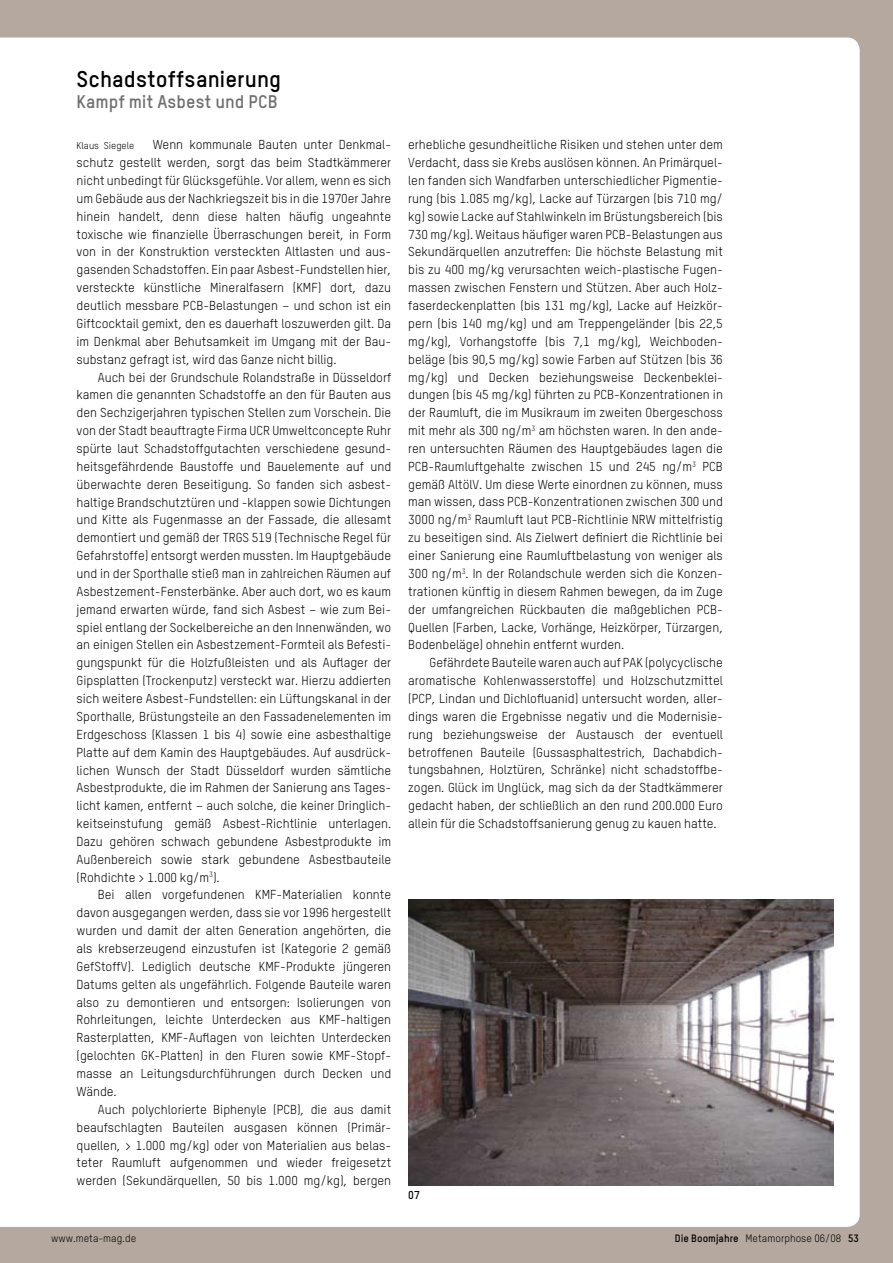
<style>
.page{position:relative;width:893px;height:1263px;background:#fff}
.page>*{position:absolute;margin:0;border:0;box-sizing:border-box;transform-origin:0 0}
.t1{font:900 22.5px "TSTAR";letter-spacing:.005em;color:#000}
.t2{font:900 18px "TSTAR";letter-spacing:.005em;color:#6f6f6f}
.t3{font:12.75px/17.9px "TSTAR";color:#000;text-align:justify}
.t4{font:900 11.25px "TSTAR";color:#000}
.t5{font:10.5px "TSTAR";color:#000}
.t6{font:9.75px "TSTAR";color:#000}
.s1{font-weight:900}
</style>
<div class="page">
<hr style="left:0;top:0;width:1px;height:1263px;background:#b5a99f">
<div style="left:1px;top:0;width:892px;height:1263px;background:#b5a99f"></div>
<div style="left:0;top:38px;width:860px;height:1189px;background:#fff"></div>
<img style="left:408px;top:899px;width:425px;height:286px">
<h1 class="t1" style="left:77px;top:65px;width:206px">Schadstoffsanierung</h1>
<h2 class="t2" style="left:77px;top:91px;width:203px">Kampf mit Asbest und PCB</h2>
<p class="t3" style="left:77px;top:136px;width:316px;text-indent:76px">Wenn kommunale Bauten unter Denkmal&shy;schutz gestellt werden, sorgt das beim Stadtkämmerer nicht unbedingt für Glücksgefühle. Vor allem, wenn es sich um Gebäude aus der Nachkriegszeit bis in die 1970er Jahre hinein handelt, denn diese halten häufig ungeahnte toxische wie finanzielle Überraschungen bereit, in Form von in der Konstruktion versteckten Altlasten und aus&shy;gasenden Schadstoffen. Ein paar Asbest-Fundstellen hier, versteckte künstliche Mineralfasern (KMF) dort, dazu deutlich messbare PCB-Belastungen – und schon ist ein Giftcocktail gemixt, den es dauerhaft loszuwerden gilt. Da im Denkmal aber Behutsamkeit im Umgang mit der Bau&shy;substanz gefragt ist, wird das Ganze nicht billig.</p>
<p class="t3" style="left:77px;top:368px;width:316px;text-indent:21px">Auch bei der Grundschule Rolandstraße in Düsseldorf kamen die genannten Schadstoffe an den für Bauten aus den Sechzigerjahren typischen Stellen zum Vorschein. Die von der Stadt beauftragte Firma UCR Umweltconcepte Ruhr spürte laut Schadstoffgutachten verschiedene gesund&shy;heitsgefährdende Baustoffe und Bauelemente auf und überwachte deren Beseitigung. So fanden sich asbest&shy;haltige Brandschutztüren und -klappen sowie Dichtungen und Kitte als Fugenmasse an der Fassade, die allesamt demontiert und gemäß der TRGS 519 (Technische Regel für Gefahrstoffe) entsorgt werden mussten. Im Hauptgebäude und in der Sporthalle stieß man in zahlreichen Räumen auf Asbestzement-Fensterbänke. Aber auch dort, wo es kaum jemand erwarten würde, fand sich Asbest – wie zum Bei&shy;spiel entlang der Sockelbereiche an den Innenwänden, wo an einigen Stellen ein Asbestzement-Formteil als Befesti&shy;gungspunkt für die Holzfußleisten und als Auflager der Gipsplatten (Trockenputz) versteckt war. Hierzu addierten sich weitere Asbest-Fundstellen: ein Lüftungskanal in der Sporthalle, Brüstungsteile an den Fassadenelementen im Erdgeschoss (Klassen 1 bis 4) sowie eine asbesthaltige Platte auf dem Kamin des Hauptgebäudes. Auf ausdrück&shy;lichen Wunsch der Stadt Düsseldorf wurden sämtliche Asbestprodukte, die im Rahmen der Sanierung ans Tages&shy;licht kamen, entfernt – auch solche, die keiner Dringlich&shy;keitseinstufung gemäß Asbest-Richtlinie unterlagen.<br>Dazu gehören schwach gebundene Asbestprodukte im Außenbereich sowie stark gebundene Asbestbauteile (Rohdichte &gt; 1.000 kg/m<sup>3</sup>).</p>
<p class="t3" style="left:77px;top:886px;width:316px;text-indent:21px">Bei allen vorgefundenen KMF-Materialien konnte davon ausgegangen werden, dass sie vor 1996 hergestellt wurden und damit der alten Generation angehörten, die als krebserzeugend einzustufen ist (Kategorie 2 gemäß GefStoffV). Lediglich deutsche KMF-Produkte jüngeren Datums gelten als ungefährlich. Folgende Bauteile waren also zu demontieren und entsorgen: Isolierungen von Rohrleitungen, leichte Unterdecken aus KMF-haltigen Rasterplatten, KMF-Auflagen von leichten Unterdecken (gelochten GK-Platten) in den Fluren sowie KMF-Stopf&shy;masse an Leitungsdurchführungen durch Decken und Wände.</p>
<p class="t3" style="left:77px;top:1100px;width:316px;text-indent:21px">Auch polychlorierte Biphenyle (PCB), die aus damit beaufschlagten Bauteilen ausgasen können (Primär&shy;quellen, &gt; 1.000 mg/kg) oder von Materialien aus belas&shy;teter Raumluft aufgenommen und wieder freigesetzt werden (Sekundärquellen, 50 bis 1.000 mg/kg), bergen</p>
<p class="t6" style="left:77px;top:140px;width:59px">Klaus Siegele</p>
<p class="t3" style="left:408px;top:136px;width:316px">erhebliche gesundheitliche Risiken und stehen unter dem Verdacht, dass sie Krebs auslösen können. An Primärquel&shy;len fanden sich Wandfarben unterschiedlicher Pigmentie&shy;rung (bis 1.085 mg/kg), Lacke auf Türzargen (bis 710 mg/ kg) sowie Lacke auf Stahlwinkeln im Brüstungsbereich (bis 730 mg/kg). Weitaus häufiger waren PCB-Belastungen aus Sekundärquellen anzutreffen: Die höchste Belastung mit bis zu 400 mg/kg verursachten weich-plastische Fugen&shy;massen zwischen Fenstern und Stützen. Aber auch Holz&shy;faserdeckenplatten (bis 131 mg/kg), Lacke auf Heizkör&shy;pern (bis 140 mg/kg) und am Treppengeländer (bis 22,5 mg/kg), Vorhangstoffe (bis 7,1 mg/kg), Weichboden&shy;beläge (bis 90,5 mg/kg) sowie Farben auf Stützen (bis 36 mg/kg) und Decken beziehungsweise Deckenbeklei&shy;dungen (bis 45 mg/kg) führten zu PCB-Konzentrationen in der Raumluft, die im Musikraum im zweiten Obergeschoss mit mehr als 300 ng/m<sup>3</sup> am höchsten waren. In den ande&shy;ren untersuchten Räumen des Hauptgebäudes lagen die PCB-Raumluftgehalte zwischen 15 und 245 ng/m<sup>3</sup> PCB gemäß AltölV. Um diese Werte einordnen zu können, muss man wissen, dass PCB-Konzentrationen zwischen 300 und 3000 ng/m<sup>3</sup> Raumluft laut PCB-Richtlinie NRW mittelfristig zu beseitigen sind. Als Zielwert definiert die Richtlinie bei einer Sanierung eine Raumluftbelastung von weniger als 300 ng/m<sup>3</sup>. In der Rolandschule werden sich die Konzen&shy;trationen künftig in diesem Rahmen bewegen, da im Zuge der umfangreichen Rückbauten die maßgeblichen PCB-Quellen (Farben, Lacke, Vorhänge, Heizkörper, Türzargen, Bodenbeläge) ohnehin entfernt wurden.</p>
<p class="t3" style="left:408px;top:654px;width:316px;text-indent:21px">Gefährdete Bauteile waren auch auf PAK (polycyclische aromatische Kohlenwasserstoffe) und Holzschutzmittel (PCP, Lindan und Dichlofluanid) untersucht worden, aller&shy;dings waren die Ergebnisse negativ und die Modernisie&shy;rung beziehungsweise der Austausch der eventuell betroffenen Bauteile (Gussasphaltestrich, Dachabdich&shy;tungsbahnen, Holztüren, Schränke) nicht schadstoffbe&shy;zogen. Glück im Unglück, mag sich da der Stadtkämmerer gedacht haben, der schließlich an den rund 200.000 Euro allein für die Schadstoffsanierung genug zu kauen hatte.</p>
<p class="t4" style="left:408px;top:1188px;width:13px">07</p>
<p class="t5" style="left:51px;top:1232px;width:87px">www.meta-mag.de</p>
<p class="t5" style="left:675px;top:1232px;width:186px"><span class="s1">Die Boomjahre</span> Metamorphose 06/08 <span class="s1">53</span></p>
</div>
